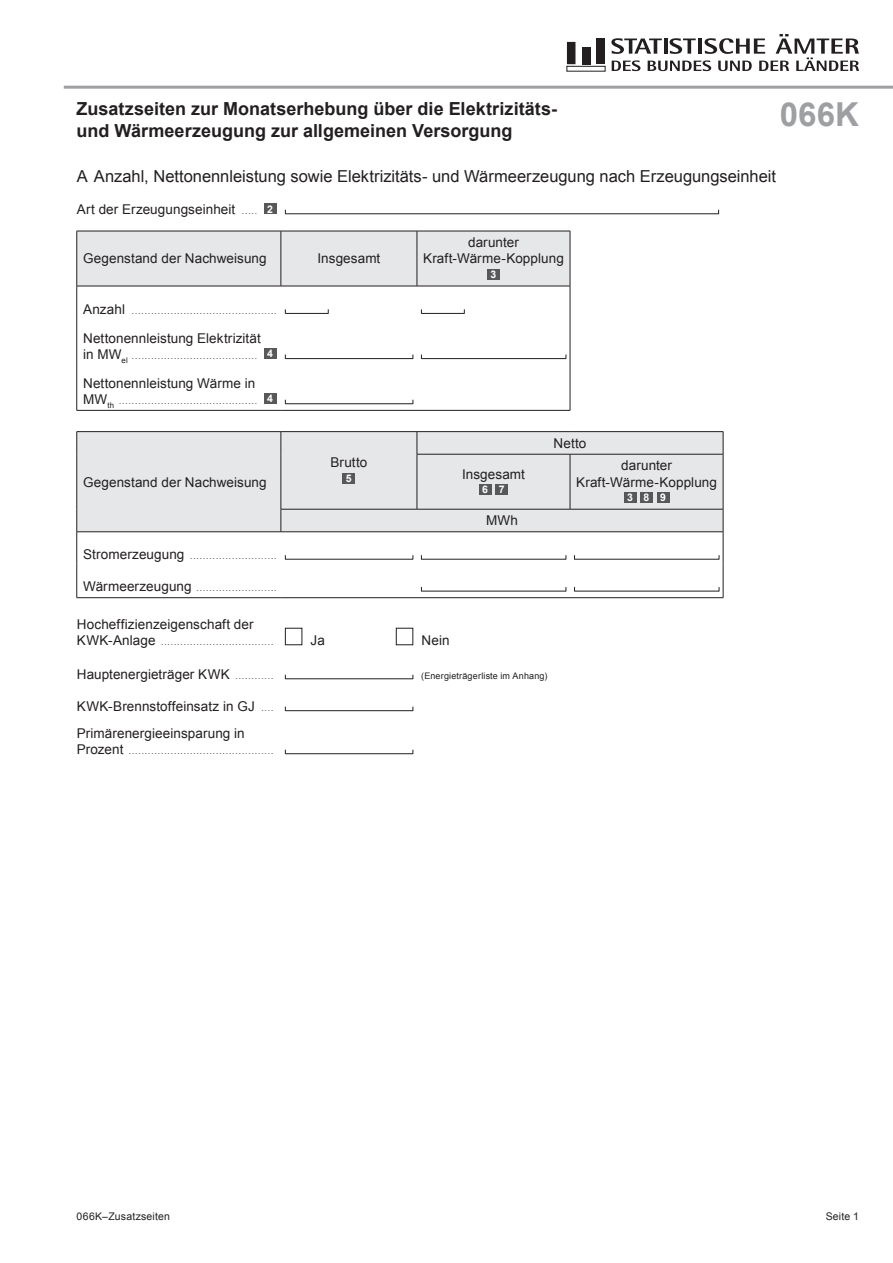
<style>
.page{position:relative;width:893px;height:1263px;background:#fff}
.page>*{position:absolute;margin:0;border:0;box-sizing:border-box;transform-origin:0 0}
.t1{font:700 33px "Arial";color:#9d9fa2}
.t2{font:700 18px/21.6px "Arial";color:#231f20}
.t3{font:16.5px "Arial";color:#231f20}
.t4{font:13.5px/16.2px "Arial";letter-spacing:.005em;color:#231f20;text-align:center}
.t5{font:10.5px "Arial";color:#6c6d70}
.t6{font:10.5px "Arial";letter-spacing:.015em;color:#231f20}
.t7{font:700 10.5px "Arial";color:#fff}
.t8{font:9px "Arial";letter-spacing:.02em;color:#231f20}
.s1{font-size:10.5px;color:#6c6d70}
.s2{font-weight:700;font-size:10.5px;color:#fff}
.s3{font-size:13.5px;color:#231f20}
.s4{font-weight:700;color:#fff}
</style>
<div class="page">
<div style="left:566px;top:66px;width:39px;height:5px;border:1px solid #231f20"></div>
<div style="left:597px;top:39px;width:8px;height:25px;background:#231f20"></div>
<div style="left:567px;top:42px;width:8px;height:22px;background:#231f20"></div>
<div style="left:582px;top:47px;width:8px;height:17px;background:#231f20"></div>
<svg style="left:611px;top:34px;width:248px;height:37px"></svg>
<svg style="left:78px;top:232px;width:645px;height:299px;fill:#e6e7e9"></svg>
<hr style="left:77px;top:431px;width:204px;height:1px;background:#231f20">
<svg style="left:77px;top:432px;width:1px;height:22px"></svg>
<hr style="left:281px;top:431px;width:136px;height:1px;background:#231f20">
<svg style="left:281px;top:432px;width:1px;height:22px"></svg>
<hr style="left:77px;top:454px;width:1px;height:55px;background:#231f20">
<hr style="left:281px;top:454px;width:1px;height:55px;background:#231f20">
<svg style="left:77px;top:509px;width:1px;height:22px"></svg>
<hr style="left:417px;top:431px;width:153px;height:1px;background:#231f20">
<svg style="left:417px;top:432px;width:1px;height:22px"></svg>
<hr style="left:570px;top:431px;width:153px;height:1px;background:#231f20">
<svg style="left:723px;top:432px;width:1px;height:22px"></svg>
<hr style="left:417px;top:454px;width:153px;height:1px;background:#231f20">
<hr style="left:417px;top:454px;width:1px;height:55px;background:#231f20">
<hr style="left:570px;top:454px;width:153px;height:1px;background:#231f20">
<hr style="left:570px;top:454px;width:1px;height:55px;background:#231f20">
<hr style="left:723px;top:454px;width:1px;height:55px;background:#231f20">
<hr style="left:281px;top:509px;width:136px;height:1px;background:#231f20">
<svg style="left:281px;top:509px;width:1px;height:22px"></svg>
<hr style="left:417px;top:509px;width:153px;height:1px;background:#231f20">
<hr style="left:570px;top:509px;width:153px;height:1px;background:#231f20">
<hr style="left:77px;top:531px;width:204px;height:1px;background:#231f20">
<hr style="left:77px;top:532px;width:1px;height:32px;background:#231f20">
<hr style="left:281px;top:531px;width:136px;height:1px;background:#231f20">
<hr style="left:417px;top:531px;width:153px;height:1px;background:#231f20">
<hr style="left:570px;top:531px;width:153px;height:1px;background:#231f20">
<hr style="left:77px;top:564px;width:1px;height:33px;background:#231f20">
<hr style="left:77px;top:597px;width:204px;height:1px;background:#231f20">
<hr style="left:281px;top:597px;width:136px;height:1px;background:#231f20">
<hr style="left:417px;top:597px;width:153px;height:1px;background:#231f20">
<hr style="left:570px;top:597px;width:153px;height:1px;background:#231f20">
<hr style="left:77px;top:231px;width:204px;height:1px;background:#231f20">
<hr style="left:77px;top:231px;width:1px;height:55px;background:#231f20">
<hr style="left:281px;top:231px;width:136px;height:1px;background:#231f20">
<hr style="left:281px;top:231px;width:1px;height:55px;background:#231f20">
<hr style="left:417px;top:231px;width:153px;height:1px;background:#231f20">
<hr style="left:417px;top:231px;width:1px;height:55px;background:#231f20">
<hr style="left:570px;top:231px;width:1px;height:55px;background:#231f20">
<hr style="left:77px;top:286px;width:204px;height:1px;background:#231f20">
<hr style="left:77px;top:286px;width:1px;height:32px;background:#231f20">
<hr style="left:281px;top:286px;width:136px;height:1px;background:#231f20">
<hr style="left:417px;top:286px;width:153px;height:1px;background:#231f20">
<hr style="left:570px;top:286px;width:1px;height:32px;background:#231f20">
<hr style="left:77px;top:318px;width:1px;height:45px;background:#231f20">
<hr style="left:570px;top:318px;width:1px;height:45px;background:#231f20">
<hr style="left:77px;top:363px;width:1px;height:47px;background:#231f20">
<hr style="left:570px;top:363px;width:1px;height:47px;background:#231f20">
<hr style="left:77px;top:410px;width:204px;height:1px;background:#231f20">
<hr style="left:281px;top:410px;width:136px;height:1px;background:#231f20">
<hr style="left:417px;top:410px;width:153px;height:1px;background:#231f20">
<svg style="left:723px;top:509px;width:1px;height:23px"></svg>
<hr style="left:723px;top:532px;width:1px;height:32px;background:#231f20">
<hr style="left:723px;top:564px;width:1px;height:33px;background:#231f20">
<div style="left:264px;top:203px;width:13px;height:11px;background:#57585a"></div>
<hr style="left:285px;top:214px;width:434px;height:1px;background:#231f20">
<div style="left:487px;top:269px;width:13px;height:11px;background:#57585a"></div>
<div style="left:285px;top:290px;width:43px;height:24px;background:#fff"></div>
<hr style="left:285px;top:313px;width:43px;height:1px;background:#231f20">
<div style="left:421px;top:290px;width:43px;height:24px;background:#fff"></div>
<hr style="left:421px;top:313px;width:43px;height:1px;background:#231f20">
<div style="left:264px;top:348px;width:13px;height:11px;background:#57585a"></div>
<div style="left:285px;top:335px;width:128px;height:24px;background:#fff"></div>
<hr style="left:285px;top:358px;width:128px;height:1px;background:#231f20">
<div style="left:421px;top:335px;width:145px;height:24px;background:#fff"></div>
<hr style="left:421px;top:358px;width:145px;height:1px;background:#231f20">
<div style="left:264px;top:393px;width:13px;height:11px;background:#57585a"></div>
<div style="left:285px;top:381px;width:128px;height:23px;background:#fff"></div>
<hr style="left:285px;top:403px;width:128px;height:1px;background:#231f20">
<div style="left:343px;top:473px;width:12px;height:10px;background:#57585a"></div>
<div style="left:479px;top:484px;width:13px;height:11px;background:#57585a"></div>
<div style="left:495px;top:484px;width:13px;height:11px;background:#57585a"></div>
<div style="left:624px;top:492px;width:12px;height:11px;background:#57585a"></div>
<div style="left:640px;top:492px;width:13px;height:11px;background:#57585a"></div>
<div style="left:657px;top:492px;width:12px;height:11px;background:#57585a"></div>
<hr style="left:285px;top:559px;width:128px;height:1px;background:#231f20">
<hr style="left:421px;top:559px;width:145px;height:1px;background:#231f20">
<hr style="left:574px;top:559px;width:145px;height:1px;background:#231f20">
<hr style="left:421px;top:591px;width:145px;height:1px;background:#231f20">
<hr style="left:574px;top:591px;width:145px;height:1px;background:#231f20">
<div style="left:285px;top:628px;width:17px;height:17px;border:1px solid #231f20"></div>
<div style="left:396px;top:628px;width:17px;height:17px;border:1px solid #231f20"></div>
<hr style="left:285px;top:678px;width:128px;height:1px;background:#231f20">
<hr style="left:285px;top:710px;width:128px;height:1px;background:#231f20">
<hr style="left:285px;top:753px;width:128px;height:1px;background:#231f20">
<hr style="left:64px;top:86px;width:829px;height:3px;background:#9d9fa2">
<h2 class="t2" style="left:77px;top:99px;width:482px">Zusatzseiten zur Monatserhebung über die Elektrizitäts&shy;und Wärmeerzeugung zur allgemeinen Versorgung</h2>
<h1 class="t1" style="left:780px;top:92px;width:81px">066K</h1>
<p class="t3" style="left:77px;top:165px;width:701px">A Anzahl, Nettonennleistung sowie Elektrizitäts- und Wärmeerzeugung nach Erzeugungseinheit</p>
<p class="t4" style="left:77px;top:201px;width:198px">Art der Erzeugungseinheit <span class="s1">.....</span> <span class="s2">2</span></p>
<p class="t4" style="left:83px;top:251px;width:185px">Gegenstand der Nachweisung</p>
<p class="t4" style="left:317px;top:251px;width:64px">Insgesamt</p>
<p class="t4" style="left:423px;top:234px;width:142px">darunter<br>Kraft-Wärme-Kopplung</p>
<p class="t7" style="left:491px;top:267px;width:7px">3</p>
<p class="t5" style="left:83px;top:303px;width:195px"><span class="s3">Anzahl</span> .............................................</p>
<p class="t4" style="left:83px;top:330px;width:179px">Nettonennleistung Elektrizität</p>
<p class="t5" style="left:83px;top:348px;width:192px"><span class="s3">in MW</span><sub>el</sub> ....................................... <span class="s4">4</span></p>
<p class="t4" style="left:83px;top:375px;width:174px">Nettonennleistung Wärme in</p>
<p class="t5" style="left:83px;top:393px;width:192px"><span class="s3">MW</span><sub>th</sub> ........................................... <span class="s4">4</span></p>
<p class="t4" style="left:83px;top:474px;width:185px">Gegenstand der Nachweisung</p>
<p class="t4" style="left:330px;top:454px;width:38px">Brutto</p>
<p class="t7" style="left:346px;top:471px;width:7px">5</p>
<p class="t4" style="left:462px;top:466px;width:64px">Insgesamt</p>
<p class="t7" style="left:482px;top:482px;width:24px">6 7</p>
<p class="t4" style="left:486px;top:513px;width:33px">MWh</p>
<p class="t4" style="left:554px;top:435px;width:34px">Netto</p>
<p class="t4" style="left:576px;top:458px;width:142px">darunter<br>Kraft-Wärme-Kopplung</p>
<p class="t7" style="left:627px;top:491px;width:40px">389</p>
<p class="t5" style="left:83px;top:549px;width:195px"><span class="s3">Stromerzeugung</span> ...........................</p>
<p class="t5" style="left:83px;top:581px;width:195px"><span class="s3">Wärmeerzeugung</span> .........................</p>
<p class="t4" style="left:77px;top:616px;width:178px">Hocheffizienzeigenschaft der</p>
<p class="t5" style="left:77px;top:634px;width:198px"><span class="s3">KWK-Anlage</span> ...................................</p>
<p class="t4" style="left:311px;top:632px;width:16px">Ja</p>
<p class="t4" style="left:422px;top:632px;width:30px">Nein</p>
<p class="t4" style="left:77px;top:666px;width:198px">Hauptenergieträger KWK <span class="s1">............</span></p>
<p class="t8" style="left:421px;top:670px;width:128px">(Energieträgerliste im Anhang)</p>
<p class="t4" style="left:77px;top:693px;width:198px;line-height:26.8px;text-align:left">KWK-Brennstoffeinsatz in GJ <span class="s1">....<br></span>Primärenergieeinsparung in</p>
<p class="t5" style="left:77px;top:743px;width:198px"><span class="s3">Prozent</span> .............................................</p>
<p class="t6" style="left:77px;top:1210px;width:95px">066K–Zusatzseiten</p>
<p class="t6" style="left:826px;top:1210px;width:35px">Seite 1</p>
</div>
